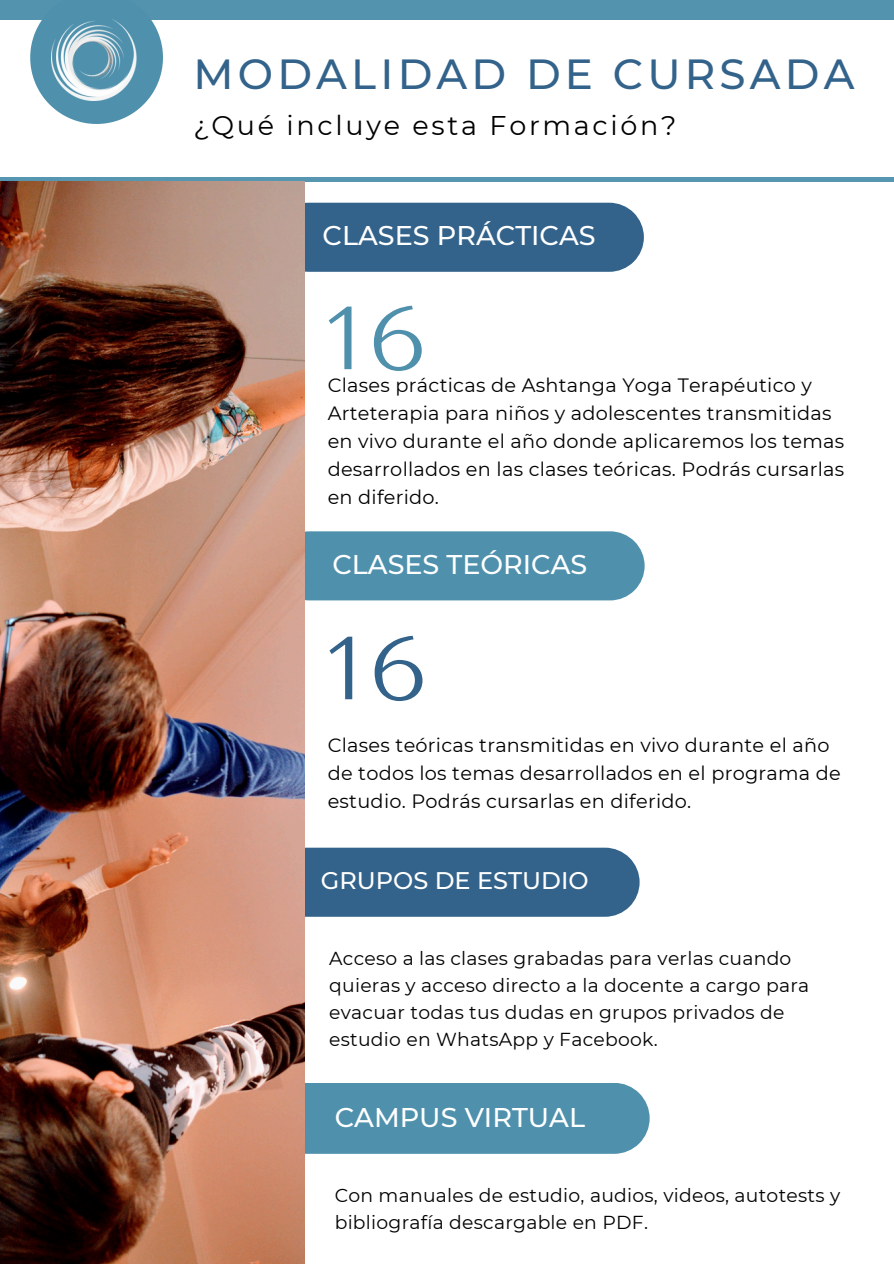
<style>
.page{position:relative;width:894px;height:1264px;background:#fff}
.page>*{position:absolute;margin:0;border:0;box-sizing:border-box;transform-origin:0 0}
.t1{font:89.4px "TT Drugs";color:#4f91ad}
.t2{font:89.4px "TT Drugs";color:#33638b}
.t3{font:500 42px "Montserrat";letter-spacing:.1em;color:#33638b}
.t4{font:500 27px "Montserrat";color:#fff}
.t5{font:27px "Montserrat";letter-spacing:.1em;color:#000}
.t6{font:500 24px "Montserrat";color:#fff}
.t7{font:19.35px/27.9px "Montserrat";letter-spacing:.015em;color:#000}
.t8{font:18.75px/27px "Montserrat";letter-spacing:.015em;color:#000}
</style>
<div class="page">
<div style="left:304px;top:847px;width:335px;height:69px;background:#33638b"></div>
<div style="left:304px;top:1082px;width:345px;height:71px;background:#4f91ad"></div>
<div style="left:304px;top:531px;width:340px;height:69px;background:#4f91ad"></div>
<div style="left:304px;top:203px;width:339px;height:69px;background:#33638b"></div>
<hr style="left:0;top:177px;width:893px;height:4px;background:#5796b1">
<div style="left:0;top:0;width:893px;height:19px;background:#4f91ad"></div>
<svg style="left:30px;top:19px;width:133px;height:105px"></svg>
<img style="left:52px;top:19px;width:89px;height:81px">
<img style="left:0;top:182px;width:304px;height:1081px">
<h3 class="t3" style="left:193px;top:48px;width:662px">MODALIDAD DE CURSADA</h3>
<p class="t5" style="left:193px;top:109px;width:484px">¿Qué incluye esta Formación?</p>
<h1 class="t4" style="left:322px;top:219px;width:274px">CLASES PRÁCTICAS</h1>
<p class="t1" style="left:327px;top:282px;width:99px">16</p>
<h2 class="t7" style="left:327px;top:371px;width:518px">Clases prácticas de Ashtanga Yoga Terapéutico y Arteterapia para niños y adolescentes transmitidas en vivo durante el año donde aplicaremos los temas desarrollados en las clases teóricas. Podrás cursarlas en diferido.</h2>
<p class="t4" style="left:332px;top:548px;width:256px">CLASES TEÓRICAS</p>
<p class="t2" style="left:327px;top:612px;width:99px">16</p>
<p class="t7" style="left:327px;top:731px;width:514px">Clases teóricas transmitidas en vivo durante el año de todos los temas desarrollados en el programa de estudio. Podrás cursarlas en diferido.</p>
<p class="t6" style="left:321px;top:866px;width:269px">GRUPOS DE ESTUDIO</p>
<h2 class="t8" style="left:329px;top:944px;width:481px">Acceso a las clases grabadas para verlas cuando quieras y acceso directo a la docente a cargo para evacuar todas tus dudas en grupos privados de estudio en WhatsApp y Facebook.</h2>
<p class="t4" style="left:334px;top:1100px;width:252px">CAMPUS VIRTUAL</p>
<p class="t8" style="left:334px;top:1181px;width:507px">Con manuales de estudio, audios, videos, autotests y bibliografía descargable en PDF.</p>
</div>
